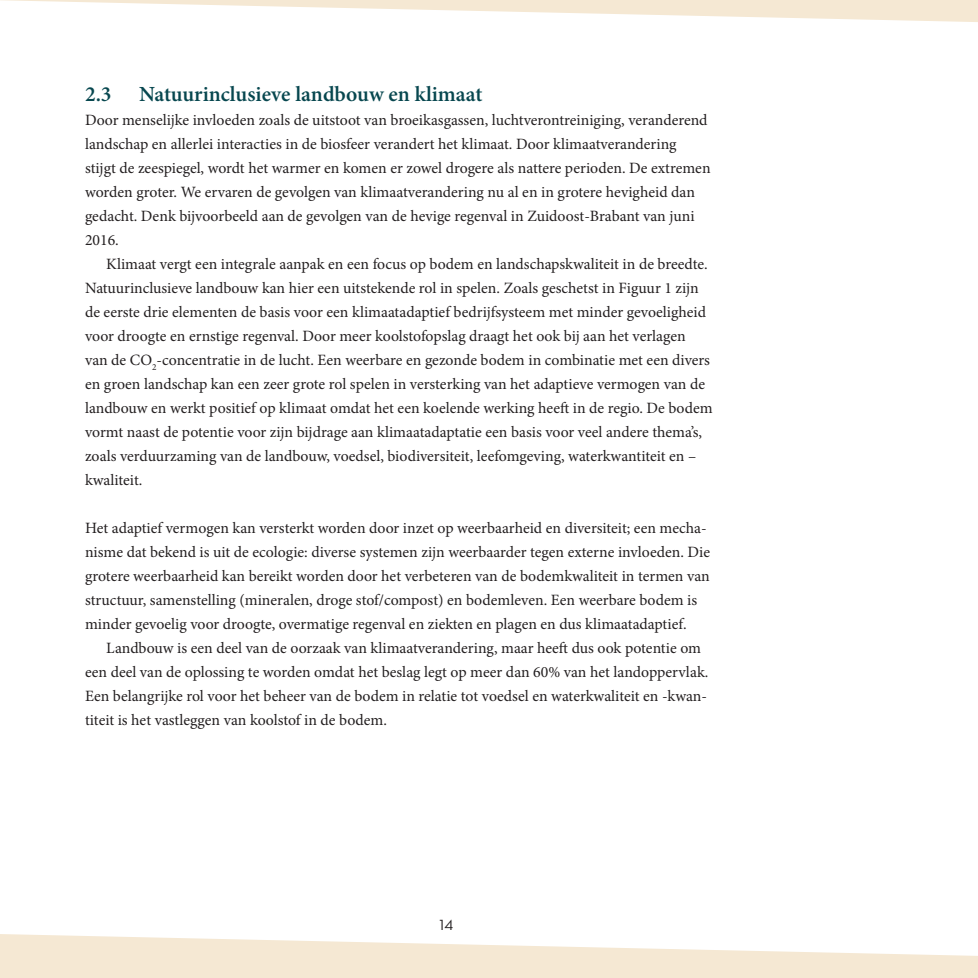
<style>
.page{position:relative;width:978px;height:978px;background:#fff}
.page>*{position:absolute;margin:0;border:0;box-sizing:border-box;transform-origin:0 0}
.t1{font:600 21.6px "Minion Pro";color:#07474f}
.t2{font:15.75px/24px "Minion Pro";color:#231f20}
.t3{font:15px "Neutraface 2 Text";color:#231f20}
</style>
<div class="page">
<svg style="left:0;top:0;width:978px;height:22px"></svg>
<svg style="left:0;top:934px;width:978px;height:44px;fill:#f5e8d3"></svg>
<h1 class="t1" style="left:85px;top:79px;width:28px">2.3</h1>
<h1 class="t1" style="left:139px;top:79px;width:345px">Natuurinclusieve landbouw en klimaat</h1>
<p class="t2" style="left:85px;top:108px;width:627px">Door menselijke invloeden zoals de uitstoot van broeikasgassen, luchtverontreiniging, veranderend landschap en allerlei interacties in de biosfeer verandert het klimaat. Door klimaatverandering stijgt de zeespiegel, wordt het warmer en komen er zowel drogere als nattere perioden. De extremen worden groter. We ervaren de gevolgen van klimaatverandering nu al en in grotere hevigheid dan gedacht. Denk bijvoorbeeld aan de gevolgen van de hevige regenval in Zuidoost-Brabant van juni 2016.</p>
<p class="t2" style="left:85px;top:252px;width:629px;text-indent:21px">Klimaat vergt een integrale aanpak en een focus op bodem en landschapskwaliteit in de breedte.<br>Natuurinclusieve landbouw kan hier een uitstekende rol in spelen. Zoals geschetst in Figuur 1 zijn de eerste drie elementen de basis voor een klimaatadaptief bedrijfsysteem met minder gevoeligheid voor droogte en ernstige regenval. Door meer koolstofopslag draagt het ook bij aan het verlagen<br>van de CO<sub>2</sub>-concentratie in de lucht. Een weerbare en gezonde bodem in combinatie met een divers en groen landschap kan een zeer grote rol spelen in versterking van het adaptieve vermogen van de landbouw en werkt positief op klimaat omdat het een koelende werking heeft in de regio. De bodem vormt naast de potentie voor zijn bijdrage aan klimaatadaptatie een basis voor veel andere thema’s, zoals verduurzaming van de landbouw, voedsel, biodiversiteit, leefomgeving, waterkwantiteit en – kwaliteit.</p>
<p class="t2" style="left:85px;top:516px;width:627px">Het adaptief vermogen kan versterkt worden door inzet op weerbaarheid en diversiteit; een mecha&shy;nisme dat bekend is uit de ecologie: diverse systemen zijn weerbaarder tegen externe invloeden. Die grotere weerbaarheid kan bereikt worden door het verbeteren van de bodemkwaliteit in termen van structuur, samenstelling (mineralen, droge stof/compost) en bodemleven. Een weerbare bodem is minder gevoelig voor droogte, overmatige regenval en ziekten en plagen en dus klimaatadaptief.</p>
<p class="t2" style="left:85px;top:636px;width:625px;text-indent:21px">Landbouw is een deel van de oorzaak van klimaatverandering, maar heeft dus ook potentie om een deel van de oplossing te worden omdat het beslag legt op meer dan 60% van het landoppervlak.<br>Een belangrijke rol voor het beheer van de bodem in relatie tot voedsel en waterkwaliteit en -kwan&shy;titeit is het vastleggen van koolstof in de bodem.</p>
<p class="t3" style="left:439px;top:915px;width:15px">14</p>
</div>
